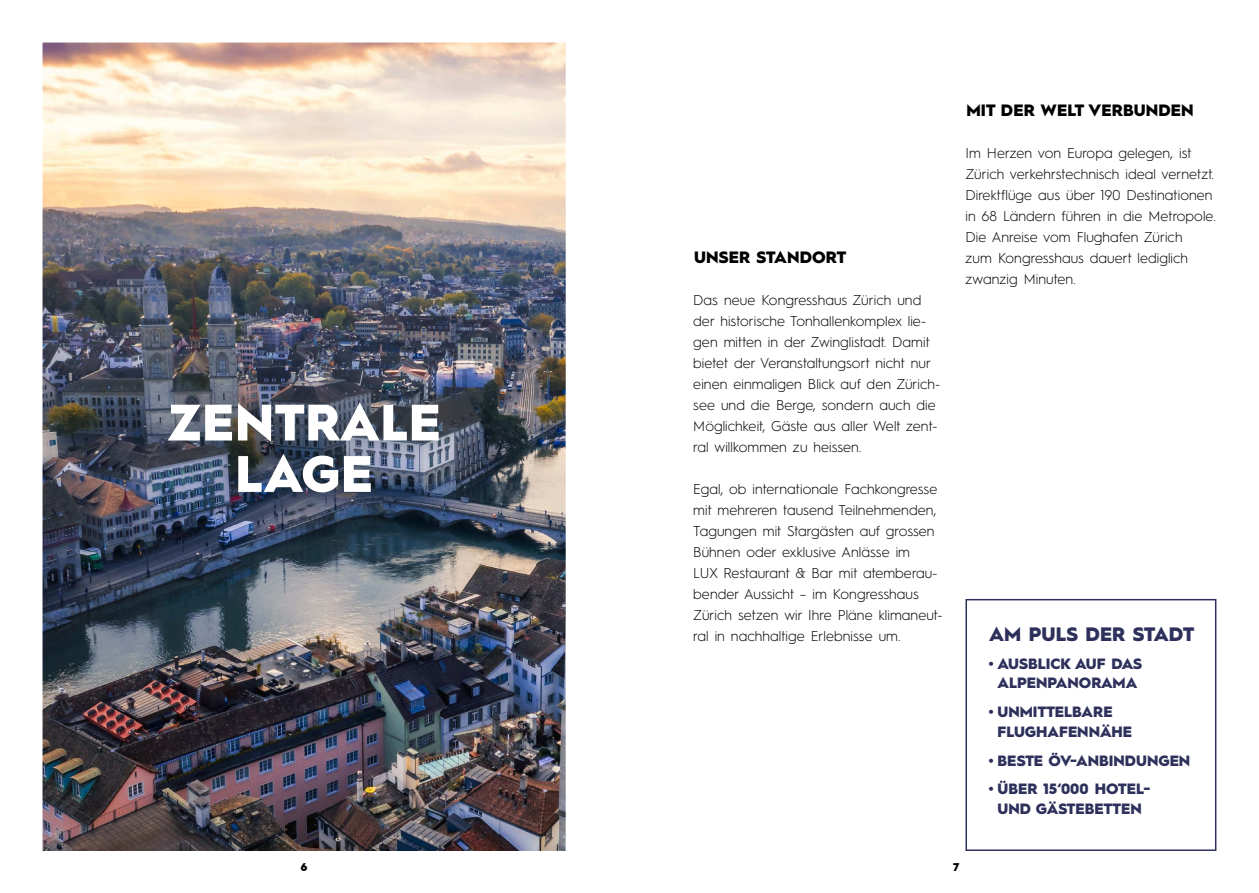
<style>
.page{position:relative;width:1259px;height:893px;background:#fff}
.page>*{position:absolute;margin:0;border:0;box-sizing:border-box;transform-origin:0 0}
.t1{font:900 51.3px/51.3px "Hurme Geometric Sans 1";letter-spacing:.02em;color:#fff;text-align:center}
.t2{font:900 19.5px "Hurme Geometric Sans 1";letter-spacing:.01em;color:#2d305b}
.t3{font:900 16.5px "Hurme Geometric Sans 1";letter-spacing:.01em;color:#000}
.t4{font:900 15px/19.5px "Hurme Geometric Sans 1";color:#2d305b;text-align:center}
.t5{font:300 14.25px/21px "Hurme Geometric Sans 1";letter-spacing:.005em;color:#000}
.t6{font:900 11.25px "Hurme Geometric Sans 1";color:#000}
</style>
<div class="page">
<img style="left:43px;top:43px;width:523px;height:808px">
<div style="left:144px;top:378px;width:320px;height:141px;background:#4d5551;opacity:.25"></div>
<div style="left:965px;top:599px;width:251px;height:252px;border:2px solid #2d305b"></div>
<h1 class="t1" style="left:167px;top:394px;width:275px">ZENTRALE<br>LAGE</h1>
<p class="t3" style="left:694px;top:246px;width:154px">UNSER STANDORT</p>
<p class="t5" style="left:693px;top:289px;width:248px">Das neue Kongresshaus Zürich und der historische Tonhallenkomplex lie&shy;gen mitten in der Zwinglistadt. Damit bietet der Veranstaltungsort nicht nur einen einmaligen Blick auf den Zürich&shy;see und die Berge, sondern auch die Möglichkeit, Gäste aus aller Welt zent&shy;ral willkommen zu heissen.</p>
<p class="t5" style="left:693px;top:478px;width:251px">Egal, ob internationale Fachkongresse mit mehreren tausend Teilnehmenden, Tagungen mit Stargästen auf grossen Bühnen oder exklusive Anlässe im<br>LUX Restaurant &amp; Bar mit atemberau&shy;bender Aussicht – im Kongresshaus Zürich setzen wir Ihre Pläne klimaneut&shy;ral in nachhaltige Erlebnisse um.</p>
<p class="t3" style="left:966px;top:99px;width:229px">MIT DER WELT VERBUNDEN</p>
<p class="t5" style="left:965px;top:142px;width:252px">Im Herzen von Europa gelegen, ist Zürich verkehrstechnisch ideal vernetzt.<br>Direktflüge aus über 190 Destinationen in 68 Ländern führen in die Metropole.<br>Die Anreise vom Flughafen Zürich<br>zum Kongresshaus dauert lediglich zwanzig Minuten.</p>
<h2 class="t2" style="left:989px;top:620px;width:207px">AM PULS DER STADT</h2>
<p class="t4" style="left:988px;top:653px;width:155px">• AUSBLICK AUF DAS<br>ALPENPANORAMA</p>
<p class="t4" style="left:997px;top:701px;width:136px;text-align:left;text-indent:-9px">• UNMITTELBARE<br>FLUGHAFENNÄHE</p>
<p class="t4" style="left:988px;top:750px;width:204px">• BESTE ÖV-ANBINDUNGEN</p>
<p class="t4" style="left:988px;top:779px;width:164px">• ÜBER 15‘000 HOTEL-<br>UND GÄSTEBETTEN</p>
<p class="t6" style="left:301px;top:859px;width:8px">6</p>
<p class="t6" style="left:953px;top:859px;width:8px">7</p>
</div>
